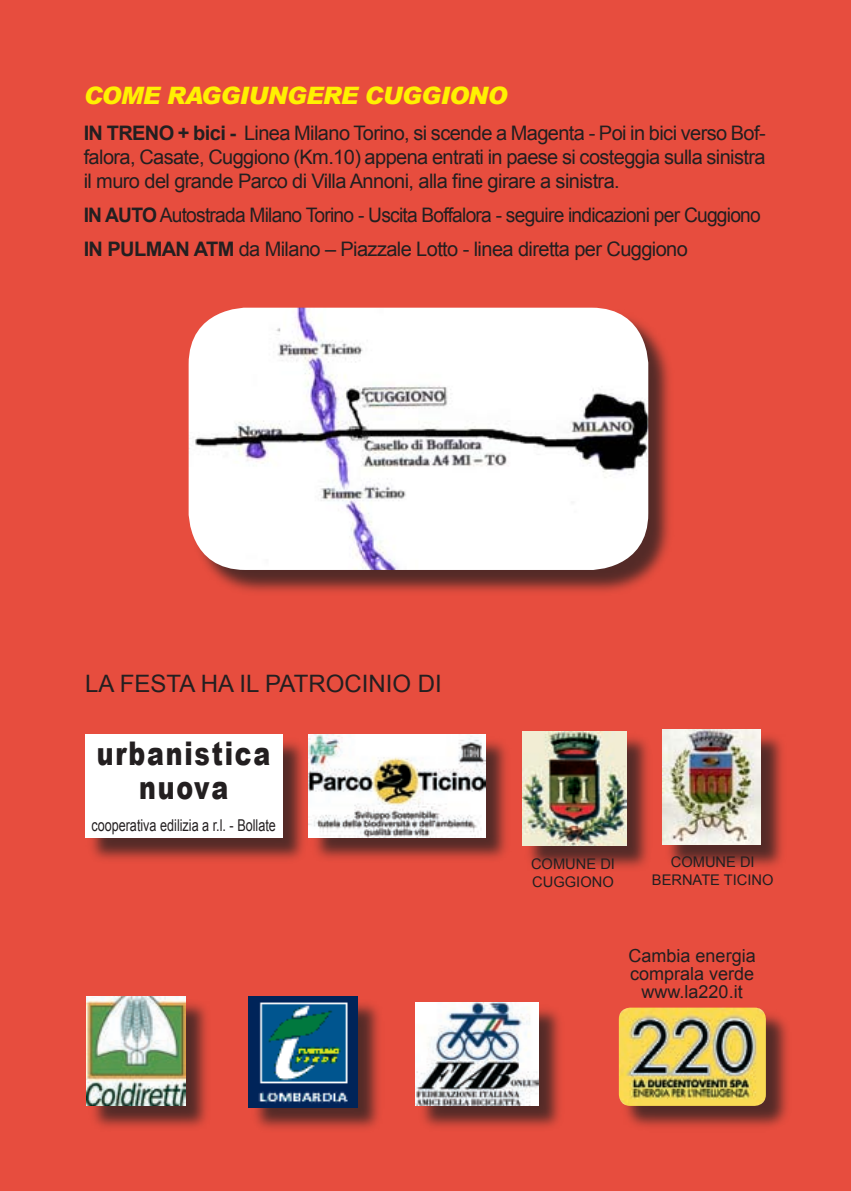
<style>
.page{position:relative;width:851px;height:1191px;background:#fff}
.page>*{position:absolute;margin:0;border:0;box-sizing:border-box;transform-origin:0 0}
.t1{font:900 32.6px/34px "Arial";letter-spacing:.07em;color:#231f20;text-align:center;scale:.77 1}
.t2{font:italic 900 24px "Arial";letter-spacing:-.03em;color:#fff101}
.t3{font:24px "Arial";color:#231f20}
.t4{font:20px/24px "Arial";letter-spacing:-.03em;color:#231f20;text-align:justify}
.t5{font:20px/34px "Arial";letter-spacing:-.03em;color:#231f20;scale:.96 1}
.t6{font:18px/18px "Arial";color:#231f20;text-align:center}
.t7{font:16.2px "Arial";color:#231f20;scale:.77 1}
.t8{font:14.6px/17.6px "Arial";color:#231f20}
.s1{font-weight:700}
</style>
<div class="page">
<div style="left:0;top:0;width:850px;height:1191px;background:#e74d3e"></div>
<div style="left:88px;top:998px;width:124px;height:133px;background:#231f20;opacity:.75"></div>
<img style="left:86px;top:996px;width:99px;height:110px">
<div style="left:417px;top:1004px;width:147px;height:129px;background:#231f20;opacity:.75"></div>
<img style="left:415px;top:1002px;width:123px;height:104px">
<div style="left:620px;top:1009px;width:172px;height:123px;background:#231f20;opacity:.75"></div>
<img style="left:618px;top:1007px;width:147px;height:99px;border-radius:11px">
<div style="left:310px;top:736px;width:202px;height:127px;background:#231f20;opacity:.75"></div>
<img style="left:308px;top:734px;width:177px;height:103px">
<div style="left:250px;top:999px;width:135px;height:135px;background:#231f20;opacity:.75"></div>
<img style="left:248px;top:997px;width:110px;height:110px">
<div style="left:191px;top:310px;width:483px;height:287px;background:#231f20;opacity:.75"></div>
<img style="left:189px;top:308px;width:459px;height:262px;border-radius:57px">
<div style="left:524px;top:732px;width:129px;height:141px;background:#231f20;opacity:.75"></div>
<img style="left:522px;top:731px;width:104px;height:115px">
<div style="left:664px;top:732px;width:124px;height:138px;background:#231f20;opacity:.75"></div>
<img style="left:662px;top:729px;width:98px;height:116px">
<div style="left:86px;top:735px;width:224px;height:129px;background:#231f20;opacity:.75"></div>
<div style="left:85px;top:735px;width:197px;height:103px;background:#fff"></div>
<p class="t2" style="left:84px;top:80px;width:425px">COME RAGGIUNGERE CUGGIONO</p>
<p class="t4" style="left:84px;top:121px;width:683px"><span class="s1">IN TRENO + bici -</span> Linea Milano Torino, si scende a Magenta - Poi in bici verso Bof&shy;falora, Casate, Cuggiono (Km.10) appena entrati in paese si costeggia sulla sinistra il muro del grande Parco di Villa Annoni, alla fine girare a sinistra.</p>
<p class="t5" style="left:84px;top:198px;width:706px"><span class="s1">IN AUTO</span> Autostrada Milano Torino - Uscita Boffalora - seguire indicazioni per Cuggiono<br><span class="s1">IN PULMAN ATM</span> da Milano – Piazzale Lotto - linea diretta per Cuggiono</p>
<p class="t3" style="left:85px;top:668px;width:358px">LA FESTA HA IL PATROCINIO DI</p>
<h1 class="t1" style="left:97px;top:735px;width:227px">urbanistica nuova</h1>
<p class="t7" style="left:91px;top:815px;width:241px">cooperativa edilizia a r.l. - Bollate</p>
<p class="t8" style="left:531px;top:855px;width:85px">COMUNE DI<br>CUGGIONO</p>
<p class="t8" style="left:651px;top:853px;width:123px;text-align:center">COMUNE DI<br>BERNATE TICINO</p>
<p class="t6" style="left:628px;top:946px;width:129px">Cambia energia comprala verde www.la220.it</p>
</div>
